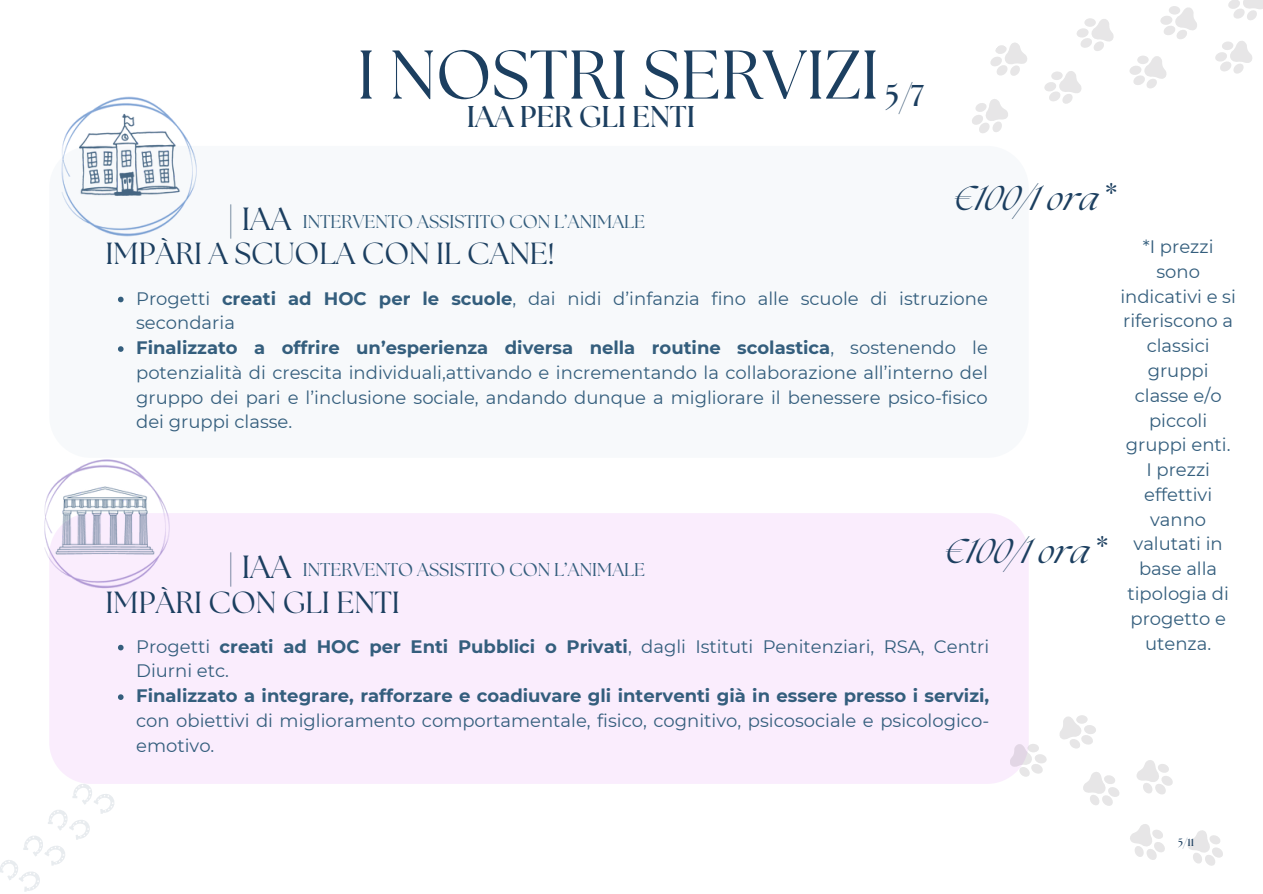
<style>
.page{position:relative;width:1263px;height:894px;background:#fff}
.page>*{position:absolute;margin:0;border:0;box-sizing:border-box;transform-origin:0 0}
.t1{font:68.7px "The Seasons";color:#1c3f60}
.t2{font:italic 33.45px "The Seasons";color:#1c3f60}
.t3{font:31.95px "The Seasons";color:#1c3f60}
.t4{font:30.45px "The Seasons";color:#1c3f60}
.t5{font:700 30px "The Seasons";color:#1c3f60}
.t6{font:18.45px "The Seasons";color:#345e7d}
.t7{font:18px/24.8px "Montserrat";color:#345e7d}
.t8{font:700 18px "Montserrat";color:#345e7d}
.t9{font:700 10.5px "The Seasons";color:#1c3f60}
.s1{font-weight:700}
</style>
<div class="page">
<div style="left:49px;top:513px;width:980px;height:270px;background:#faedfd"></div>
<svg style="left:1009px;top:741px;width:38px;height:37px"></svg>
<svg style="left:1059px;top:715px;width:37px;height:34px"></svg>
<svg style="left:1083px;top:772px;width:37px;height:34px"></svg>
<svg style="left:1130px;top:824px;width:35px;height:36px"></svg>
<svg style="left:1187px;top:830px;width:36px;height:36px"></svg>
<svg style="left:1136px;top:760px;width:37px;height:35px"></svg>
<svg style="left:0;top:779px;width:117px;height:113px"></svg>
<svg style="left:1228px;top:0;width:35px;height:20px"></svg>
<svg style="left:1215px;top:41px;width:37px;height:33px"></svg>
<svg style="left:1044px;top:6px;width:153px;height:98px"></svg>
<svg style="left:990px;top:42px;width:37px;height:34px"></svg>
<svg style="left:972px;top:99px;width:36px;height:34px"></svg>
<img style="left:61px;top:96px;width:136px;height:141px">
<img style="left:44px;top:459px;width:141px;height:147px">
<svg style="left:118px;top:296px;width:6px;height:6px"></svg>
<svg style="left:118px;top:346px;width:6px;height:6px"></svg>
<svg style="left:118px;top:644px;width:6px;height:6px"></svg>
<svg style="left:118px;top:694px;width:6px;height:5px"></svg>
<h1 class="t1" style="left:357px;top:44px;width:523px">I NOSTRI SERVIZI</h1>
<h3 class="t5" style="left:467px;top:103px;width:230px">IAA PER GLI ENTI</h3>
<h3 class="t5" style="left:885px;top:82px;width:40px">5/7</h3>
<h2 class="t2" style="left:954px;top:183px;width:159px">€100/1 ora*</h2>
<h3 class="t3" style="left:227px;top:204px;width:66px">| IAA</h3>
<h3 class="t4" style="left:106px;top:240px;width:451px">IMPÀRI A SCUOLA CON IL CANE!</h3>
<p class="t6" style="left:303px;top:213px;width:344px">INTERVENTO ASSISTITO CON L’ANIMALE</p>
<p class="t7" style="left:1120px;top:234px;width:117px;text-align:center">*I prezzi sono indicativi e si riferiscono a classici gruppi classe e/o piccoli gruppi enti.<br>I prezzi effettivi vanno valutati in base alla tipologia di progetto e utenza.</p>
<p class="t7" style="left:136px;top:285px;width:853px">Progetti <span class="s1">creati ad HOC per le scuole</span>, dai nidi d’infanzia fino alle scuole di istruzione secondaria<br><span class="s1">Finalizzato a offrire un’esperienza diversa nella routine scolastica</span>, sostenendo le potenzialità di crescita individuali,attivando e incrementando la collaborazione all’interno del gruppo dei pari e l’inclusione sociale, andando dunque a migliorare il benessere psico-fisico dei gruppi classe.</p>
<h2 class="t2" style="left:945px;top:535px;width:159px">€100/1 ora*</h2>
<h3 class="t3" style="left:227px;top:552px;width:66px">| IAA</h3>
<h3 class="t4" style="left:106px;top:588px;width:296px">IMPÀRI CON GLI ENTI</h3>
<p class="t6" style="left:303px;top:561px;width:344px">INTERVENTO ASSISTITO CON L’ANIMALE</p>
<p class="t7" style="left:136px;top:633px;width:855px">Progetti <span class="s1">creati ad HOC per Enti Pubblici o Privati</span>, dagli Istituti Penitenziari, RSA, Centri<br>Diurni etc.</p>
<p class="t8" style="left:136px;top:684px;width:854px">Finalizzato a integrare, rafforzare e coadiuvare gli interventi già in essere presso i servizi,</p>
<p class="t7" style="left:136px;top:708px;width:854px">con obiettivi di miglioramento comportamentale, fisico, cognitivo, psicosociale e psicologico&shy;emotivo.</p>
<p class="t9" style="left:1178px;top:837px;width:17px">5/11</p>
</div>
